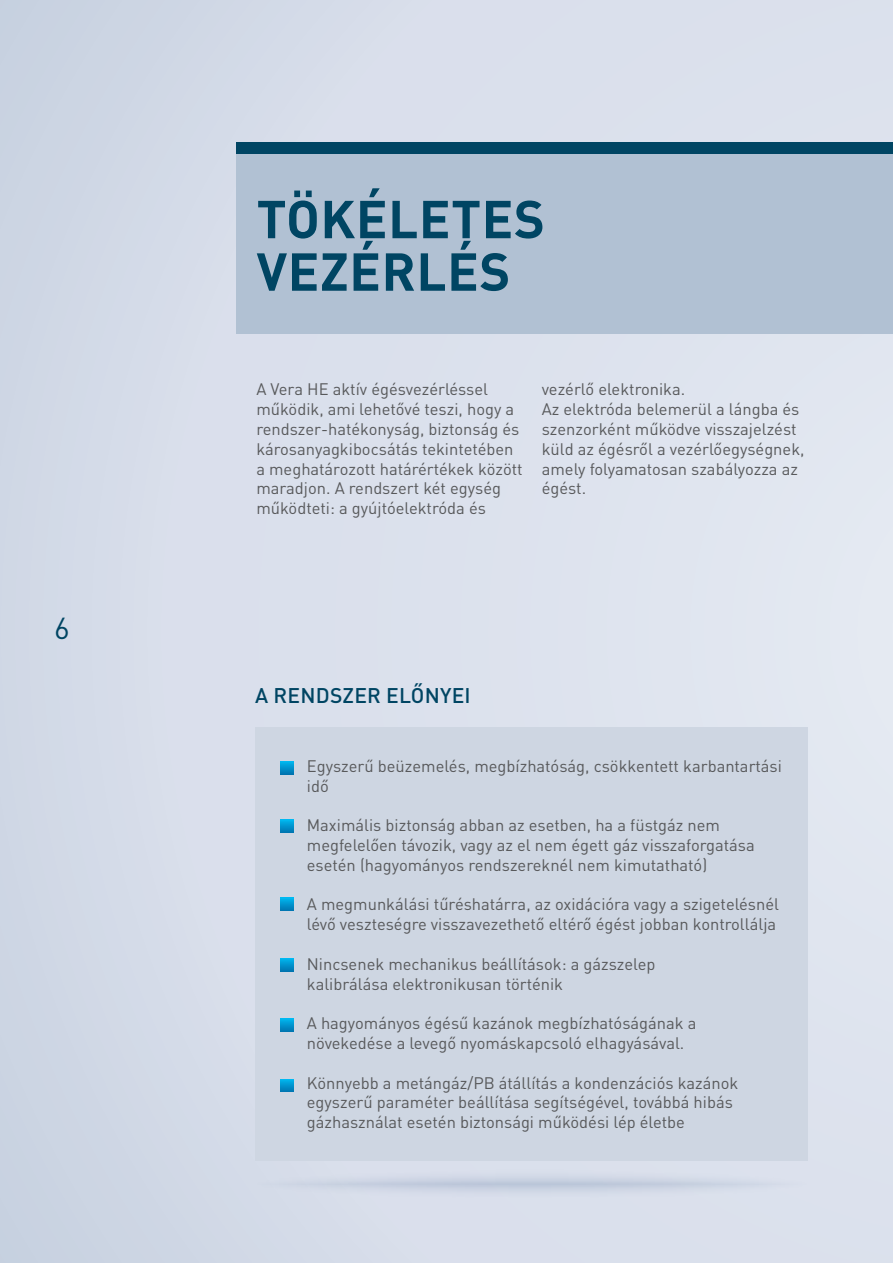
<style>
.page{position:relative;width:893px;height:1263px;background:#fff}
.page>*{position:absolute;margin:0;border:0;box-sizing:border-box;transform-origin:0 0}
.t1{font:700 52.5px/52.5px "DIN Pro";letter-spacing:.01em;color:#004563}
.t2{font:30px "DIN Pro";color:#004563}
.t3{font:500 21px "DIN Pro";letter-spacing:.01em;color:#004563}
.t4{font:16.5px/19.8px "DIN Pro";color:#58595b}
</style>
<div class="page">
<div style="left:0;top:0;width:893px;height:1263px;background:linear-gradient(to right,#d1d8e6,#e2e7f1)"></div>
<div style="left:237px;top:142px;width:656px;height:12px;background:#004563"></div>
<div style="left:237px;top:154px;width:656px;height:180px;background:#b1c1d3"></div>
<div style="left:255px;top:727px;width:553px;height:434px;background:#ced6e2"></div>
<svg style="left:281px;top:761px;width:12px;height:13px"></svg>
<svg style="left:281px;top:820px;width:12px;height:12px"></svg>
<svg style="left:281px;top:898px;width:12px;height:13px"></svg>
<svg style="left:281px;top:958px;width:12px;height:13px"></svg>
<svg style="left:281px;top:1019px;width:12px;height:12px"></svg>
<svg style="left:281px;top:1079px;width:12px;height:13px"></svg>
<svg style="left:255px;top:1169px;width:553px;height:30px;fill:#d3dae7"></svg>
<h2 class="t2" style="left:54px;top:608px;width:17px">6</h2>
<h1 class="t1" style="left:257px;top:191px;width:290px">TÖKÉLETES<br>VEZÉRLÉS</h1>
<p class="t4" style="left:256px;top:379px;width:268px">A Vera HE aktív égésvezérléssel működik, ami lehetővé teszi, hogy a rendszer-hatékonyság, biztonság és károsanyagkibocsátás tekintetében a meghatározott határértékek között maradjon. A rendszert két egység működteti: a gyújtóelektróda és</p>
<p class="t4" style="left:542px;top:379px;width:264px">vezérlő elektronika.<br>Az elektróda belemerül a lángba és szenzorként működve visszajelzést küld az égésről a vezérlőegységnek, amely folyamatosan szabályozza az égést.</p>
<p class="t3" style="left:255px;top:681px;width:217px">A RENDSZER ELŐNYEI</p>
<p class="t4" style="left:307px;top:755px;width:477px">Egyszerű beüzemelés, megbízhatóság, csökkentett karbantartási idő</p>
<p class="t4" style="left:307px;top:815px;width:449px">Maximális biztonság abban az esetben, ha a füstgáz nem megfelelően távozik, vagy az el nem égett gáz visszaforgatása esetén (hagyományos rendszereknél nem kimutatható)</p>
<p class="t4" style="left:307px;top:894px;width:474px">A megmunkálási tűréshatárra, az oxidációra vagy a szigetelésnél lévő veszteségre visszavezethető eltérő égést jobban kontrollálja</p>
<p class="t4" style="left:307px;top:953px;width:350px">Nincsenek mechanikus beállítások: a gázszelep kalibrálása elektronikusan történik</p>
<p class="t4" style="left:307px;top:1013px;width:391px">A hagyományos égésű kazánok megbízhatóságának a növekedése a levegő nyomáskapcsoló elhagyásával.</p>
<p class="t4" style="left:307px;top:1072px;width:433px">Könnyebb a metángáz/PB átállítás a kondenzációs kazánok egyszerű paraméter beállítása segítségével, továbbá hibás gázhasználat esetén biztonsági működési lép életbe</p>
</div>
